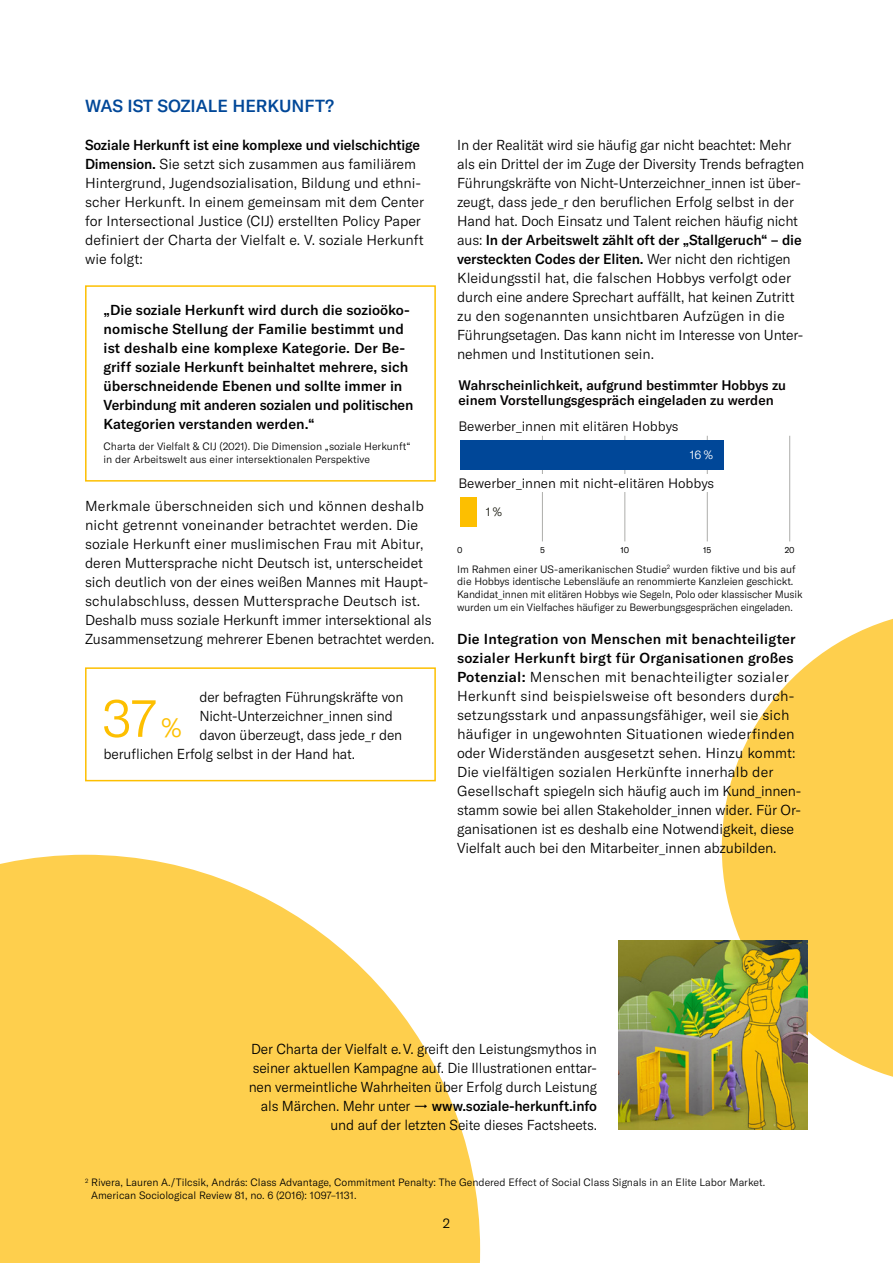
<style>
.page{position:relative;width:893px;height:1263px;background:#fff}
.page>*{position:absolute;margin:0;border:0;box-sizing:border-box;transform-origin:0 0}
.t1{font:300 52.5px "GT America";color:#fdbf00}
.t2{font:500 17.25px "GT America";color:#004798}
.t3{font:300 14.25px/19px "GT America";letter-spacing:-.01em;color:#000}
.t4{font:300 14.25px/19px "GT America";letter-spacing:.01em;color:#000}
.t5{font:500 14.25px/19px "GT America";color:#000}
.t6{font:500 13.5px/15px "GT America";color:#030000}
.t7{font:300 13.5px "GT America";color:#030000}
.t8{font:300 13.5px "GT America";color:#000}
.t9{font:300 12px "GT America";color:#fff}
.t10{font:300 12px "GT America";color:#1a1a10}
.t11{font:300 10.5px/12.6px "GT America";color:#000}
.t12{font:8.55px "GT America";color:#000}
.s1{font-weight:500}
.s2{font-size:26.25px}
</style>
<div class="page">
<svg style="left:0;top:855px;width:480px;height:408px;background:#fed565"></svg>
<svg style="left:722px;top:618px;width:171px;height:468px;fill:#fecf4d"></svg>
<img style="left:618px;top:940px;width:189px;height:189px">
<div style="left:460px;top:497px;width:16px;height:30px;background:#fdbf00"></div>
<hr style="left:542px;top:436px;width:1px;height:105px;background:#adadaa">
<hr style="left:624px;top:436px;width:1px;height:105px;background:#adadaa">
<hr style="left:707px;top:436px;width:1px;height:105px;background:#adadaa">
<hr style="left:789px;top:436px;width:1px;height:105px;background:#adadaa">
<div style="left:460px;top:475px;width:264px;height:17px;background:#fff"></div>
<div style="left:460px;top:440px;width:264px;height:29px;background:#004798"></div>
<div style="left:85px;top:285px;width:351px;height:197px;border:2px solid #fdbf00"></div>
<div style="left:85px;top:667px;width:351px;height:114px;border:2px solid #fdbf00"></div>
<p class="t2" style="left:85px;top:95px;width:251px">WAS IST SOZIALE HERKUNFT?</p>
<p class="t3" style="left:85px;top:135px;width:341px"><span class="s1">Soziale Herkunft ist eine komplexe und vielschichtige Dimension.</span> Sie setzt sich zusammen aus familiärem Hintergrund, Jugendsozialisation, Bildung und ethni&shy;scher Herkunft. In einem gemeinsam mit dem Center for Intersectional Justice (CIJ) erstellten Policy Paper definiert der Charta der Vielfalt e. V. soziale Herkunft wie folgt:</p>
<p class="t5" style="left:104px;top:301px;width:311px">„Die soziale Herkunft wird durch die sozioöko&shy;nomische Stellung der Familie bestimmt und ist deshalb eine komplexe Kategorie. Der Be&shy;griff soziale Herkunft beinhaltet mehrere, sich überschneidende Ebenen und sollte immer in Verbindung mit anderen sozialen und politischen Kategorien verstanden werden.“</p>
<p class="t11" style="left:104px;top:440px;width:309px">Charta der Vielfalt &amp; CIJ (2021). Die Dimension „soziale Herkunft“ in der Arbeitswelt aus einer intersektionalen Perspektive</p>
<p class="t3" style="left:85px;top:496px;width:351px">Merkmale überschneiden sich und können deshalb nicht getrennt voneinander betrachtet werden. Die soziale Herkunft einer muslimischen Frau mit Abitur, deren Muttersprache nicht Deutsch ist, unterscheidet sich deutlich von der eines weißen Mannes mit Haupt&shy;schulabschluss, dessen Muttersprache Deutsch ist.<br>Deshalb muss soziale Herkunft immer intersektional als Zusammensetzung mehrerer Ebenen betrachtet werden.</p>
<p class="t3" style="left:199px;top:687px;width:206px">der befragten Führungskräfte von</p>
<p class="t3" style="left:199px;top:706px;width:195px">Nicht-Unterzeichner_innen sind</p>
<p class="t3" style="left:199px;top:725px;width:204px">davon überzeugt, dass jede_r den</p>
<p class="t3" style="left:104px;top:744px;width:253px">beruflichen Erfolg selbst in der Hand hat.</p>
<h1 class="t1" style="left:102px;top:688px;width:81px">37<span class="s2">%</span></h1>
<p class="t3" style="left:457px;top:135px;width:349px">In der Realität wird sie häufig gar nicht beachtet: Mehr als ein Drittel der im Zuge der Diversity Trends befragten Führungskräfte von Nicht-Unterzeichner_innen ist über&shy;zeugt, dass jede_r den beruflichen Erfolg selbst in der Hand hat. Doch Einsatz und Talent reichen häufig nicht aus: <span class="s1">In der Arbeitswelt zählt oft der „Stallgeruch“ – die versteckten Codes der Eliten.</span> Wer nicht den richtigen Kleidungsstil hat, die falschen Hobbys verfolgt oder durch eine andere Sprechart auffällt, hat keinen Zutritt zu den sogenannten unsichtbaren Aufzügen in die Führungsetagen. Das kann nicht im Interesse von Unter&shy;nehmen und Institutionen sein.</p>
<p class="t6" style="left:458px;top:378px;width:329px">Wahrscheinlichkeit, aufgrund bestimmter Hobbys zu einem Vorstellungsgespräch eingeladen zu werden</p>
<p class="t7" style="left:458px;top:418px;width:221px">Bewerber_innen mit elitären Hobbys</p>
<p class="t9" style="left:690px;top:447px;width:25px">16 %</p>
<p class="t7" style="left:458px;top:476px;width:257px">Bewerber_innen mit nicht-elitären Hobbys</p>
<p class="t10" style="left:486px;top:505px;width:18px">1 %</p>
<p class="t12" style="left:457px;top:545px;width:7px">0</p>
<p class="t12" style="left:540px;top:545px;width:6px">5</p>
<p class="t12" style="left:620px;top:545px;width:10px">10</p>
<p class="t12" style="left:703px;top:545px;width:10px">15</p>
<p class="t12" style="left:785px;top:545px;width:11px">20</p>
<p class="t11" style="left:457px;top:563px;width:347px">Im Rahmen einer US-amerikanischen Studie<sup>2</sup> wurden fiktive und bis auf die Hobbys identische Lebensläufe an renommierte Kanzleien geschickt.<br>Kandidat_innen mit elitären Hobbys wie Segeln, Polo oder klassischer Musik wurden um ein Vielfaches häufiger zu Bewerbungsgesprächen eingeladen.</p>
<p class="t4" style="left:457px;top:630px;width:346px"><span class="s1">Die Integration von Menschen mit benachteiligter sozialer Herkunft birgt für Organisationen großes Potenzial:</span> Menschen mit benachteiligter sozialer Herkunft sind beispielsweise oft besonders durch&shy;setzungsstark und anpassungsfähiger, weil sie sich häufiger in ungewohnten Situationen wiederfinden oder Widerständen ausgesetzt sehen. Hinzu kommt:<br>Die vielfältigen sozialen Herkünfte innerhalb der Gesellschaft spiegeln sich häufig auch im Kund_innen&shy;stamm sowie bei allen Stakeholder_innen wider. Für Or&shy;ganisationen ist es deshalb eine Notwendigkeit, diese Vielfalt auch bei den Mitarbeiter_innen abzubilden.</p>
<p class="t3" style="left:249px;top:1039px;width:350px;text-align:right">Der Charta der Vielfalt e. V. greift den Leistungsmythos in seiner aktuellen Kampagne auf. Die Illustrationen enttar&shy;nen vermeintliche Wahrheiten über Erfolg durch Leistung als Märchen. Mehr unter <span class="s1">→ www.soziale-herkunft.info </span>und auf der letzten Seite dieses Factsheets.</p>
<p class="t11" style="left:91px;top:1176px;width:676px;text-indent:-6px"><sup>2</sup> Rivera, Lauren A./Tilcsik, András: Class Advantage, Commitment Penalty: The Gendered Effect of Social Class Signals in an Elite Labor Market.<br>American Sociological Review 81, no. 6 (2016): 1097–1131.</p>
<p class="t8" style="left:443px;top:1215px;width:9px">2</p>
</div>
